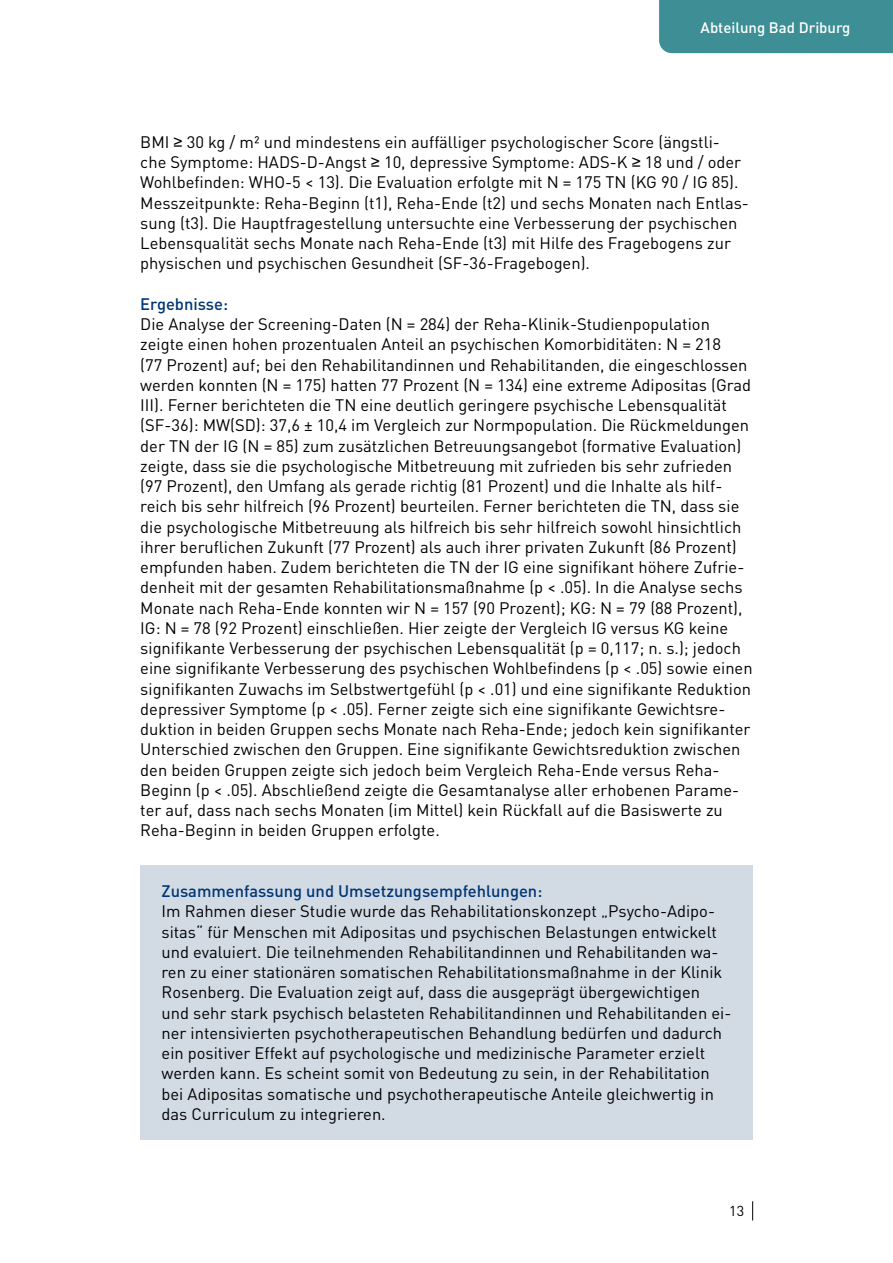
<style>
.page{position:relative;width:893px;height:1263px;background:#fff}
.page>*{position:absolute;margin:0;border:0;box-sizing:border-box;transform-origin:0 0}
.P_Fließtext{font:16.5px/20.2px "DIN Pro DR Vp";color:#000}
.P_Fließtext-2{font:500 16.5px "DIN Pro DR Vp";color:#003674}
.t1{font:500 15px "DIN Pro DR Vp";color:#fff}
.t2{font:14.25px "DIN Pro DR Vp";color:#000}
.s1{font-family:"Arial Narrow"}
</style>
<div class="page">
<svg style="left:752px;top:1201px;width:1px;height:19px"></svg>
<div style="left:140px;top:866px;width:613px;height:274px;background:#d2dae4"></div>
<div style="left:659px;top:0;width:234px;height:53px;background:#3d8e95"></div>
<p class="t1" style="left:701px;top:18px;width:151px">Abteilung Bad Driburg</p>
<p class="P_Fließtext" style="left:140px;top:131px;width:610px">BMI <span class="s1">≥</span> 30 kg / m² und mindestens ein auffälliger psychologischer Score (ängstli&shy;che Symptome: HADS-D-Angst <span class="s1">≥</span> 10, depressive Symptome: ADS-K <span class="s1">≥</span> 18 und / oder Wohlbefinden: WHO-5 13). Die Evaluation erfolgte mit N = 175 TN (KG 90 / IG 85).<br>Messzeitpunkte: Reha-Beginn (t1), Reha-Ende (t2) und sechs Monaten nach Entlas&shy;sung (t3). Die Hauptfragestellung untersuchte eine Verbesserung der psychischen Lebensqualität sechs Monate nach Reha-Ende (t3) mit Hilfe des Fragebogens zur physischen und psychischen Gesundheit (SF-36-Fragebogen).</p>
<p class="P_Fließtext-2" style="left:140px;top:293px;width:89px">Ergebnisse:</p>
<p class="P_Fließtext" style="left:140px;top:314px;width:614px">Die Analyse der Screening-Daten (N = 284) der Reha-Klinik-Studienpopulation zeigte einen hohen prozentualen Anteil an psychischen Komorbiditäten: N = 218<br>(77 Prozent) auf; bei den Rehabilitandinnen und Rehabilitanden, die eingeschlossen werden konnten (N = 175) hatten 77 Prozent (N = 134) eine extreme Adipositas (Grad III). Ferner berichteten die TN eine deutlich geringere psychische Lebensqualität (SF-36): MW(SD): 37,6 ± 10,4 im Vergleich zur Normpopulation. Die Rückmeldungen der TN der IG (N = 85) zum zusätzlichen Betreuungsangebot (formative Evaluation) zeigte, dass sie die psychologische Mitbetreuung mit zufrieden bis sehr zufrieden (97 Prozent), den Umfang als gerade richtig (81 Prozent) und die Inhalte als hilf&shy;reich bis sehr hilfreich (96 Prozent) beurteilen. Ferner berichteten die TN, dass sie die psychologische Mitbetreuung als hilfreich bis sehr hilfreich sowohl hinsichtlich ihrer beruflichen Zukunft (77 Prozent) als auch ihrer privaten Zukunft (86 Prozent) empfunden haben. Zudem berichteten die TN der IG eine signifikant höhere Zufrie&shy;denheit mit der gesamten Rehabilitationsmaßnahme (p .05). In die Analyse sechs Monate nach Reha-Ende konnten wir N = 157 (90 Prozent); KG: N = 79 (88 Prozent), IG: N = 78 (92 Prozent) einschließen. Hier zeigte der Vergleich IG versus KG keine signifikante Verbesserung der psychischen Lebensqualität (p = 0,117; n. s.); jedoch eine signifikante Verbesserung des psychischen Wohlbefindens (p .05) sowie einen signifikanten Zuwachs im Selbstwertgefühl (p .01) und eine signifikante Reduktion depressiver Symptome (p .05). Ferner zeigte sich eine signifikante Gewichtsre&shy;duktion in beiden Gruppen sechs Monate nach Reha-Ende; jedoch kein signifikanter Unterschied zwischen den Gruppen. Eine signifikante Gewichtsreduktion zwischen den beiden Gruppen zeigte sich jedoch beim Vergleich Reha-Ende versus Reha-Beginn (p .05). Abschließend zeigte die Gesamtanalyse aller erhobenen Parame&shy;ter auf, dass nach sechs Monaten (im Mittel) kein Rückfall auf die Basiswerte zu Reha-Beginn in beiden Gruppen erfolgte.</p>
<p class="P_Fließtext-2" style="left:162px;top:880px;width:382px">Zusammenfassung und Umsetzungsempfehlungen:</p>
<p class="P_Fließtext" style="left:162px;top:901px;width:571px">Im Rahmen dieser Studie wurde das Rehabilitationskonzept „Psycho-Adipo&shy;sitas“ für Menschen mit Adipositas und psychischen Belastungen entwickelt und evaluiert. Die teilnehmenden Rehabilitandinnen und Rehabilitanden wa&shy;ren zu einer stationären somatischen Rehabilitationsmaßnahme in der Klinik Rosenberg. Die Evaluation zeigt auf, dass die ausgeprägt übergewichtigen und sehr stark psychisch belasteten Rehabilitandinnen und Rehabilitanden ei&shy;ner intensivierten psychotherapeutischen Behandlung bedürfen und dadurch ein positiver Effekt auf psychologische und medizinische Parameter erzielt werden kann. Es scheint somit von Bedeutung zu sein, in der Rehabilitation bei Adipositas somatische und psychotherapeutische Anteile gleichwertig in das Curriculum zu integrieren.</p>
<p class="t2" style="left:729px;top:1202px;width:16px">13</p>
</div>
